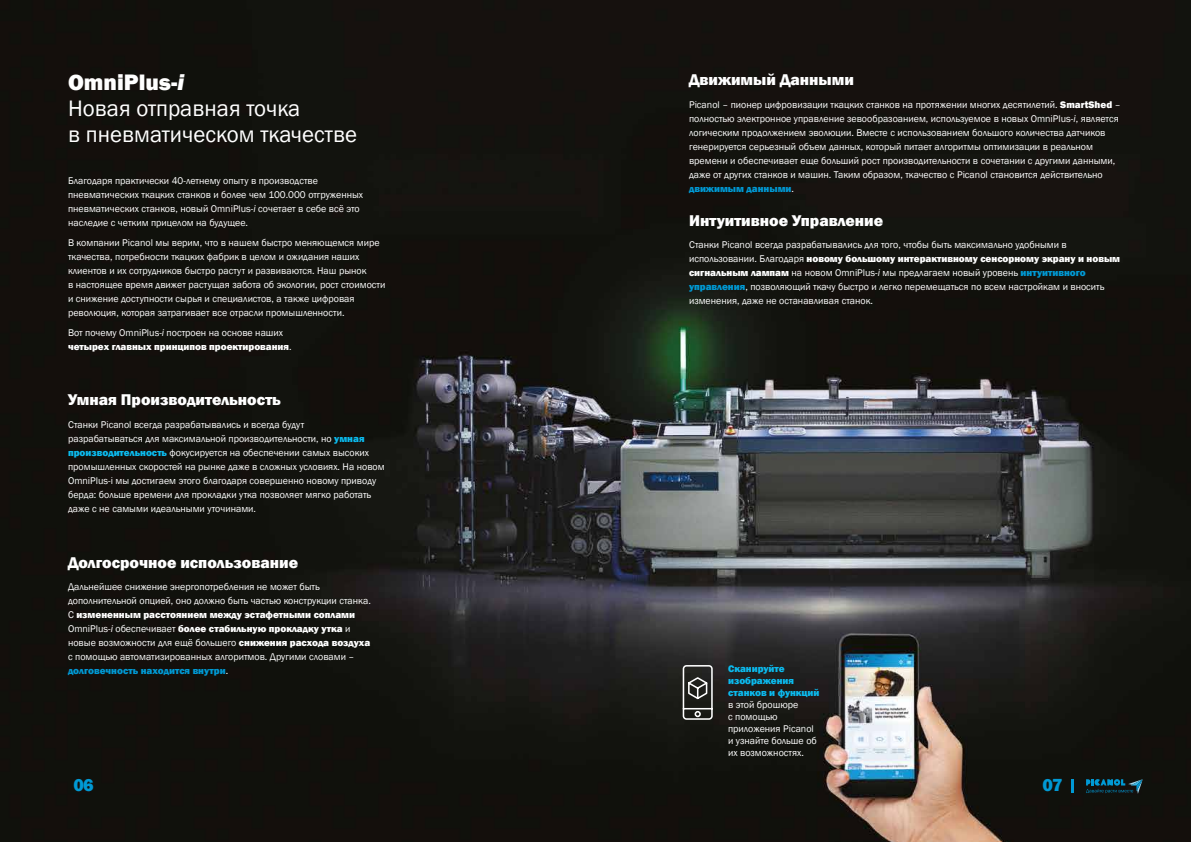
<style>
.page{position:relative;width:1191px;height:842px;background:#fff}
.page>*{position:absolute;margin:0;border:0;box-sizing:border-box;transform-origin:0 0}
.t1{font:23px/26px "Franklin Gothic";color:#fff}
.t2{font:800 18px "Franklin Gothic";color:#0099d4}
.t3{font:800 16px "Franklin Gothic";color:#fff}
.t4{font:10px/14px "Franklin Gothic";color:#fff}
.t5{font:800 10px/12px "Franklin Gothic";color:#0bbbef}
.s1{font-weight:800}
.s2{font-weight:800;font-style:italic}
.s3{font-style:italic}
.s4{font-weight:800;color:#0bbbef}
.s5{font-weight:800;color:#0099d4}
</style>
<div class="page">
<img style="left:0;top:0;width:1191px;height:842px">
<svg style="left:682px;top:664px;width:31px;height:56px;background:#575754"></svg>
<svg style="left:1086px;top:779px;width:56px;height:15px"></svg>
<svg style="left:1071px;top:779px;width:2px;height:13px"></svg>
<h1 class="t1" style="left:68px;top:70px;width:290px"><span class="s1">OmniPlus-</span><span class="s2">i<br></span>Новая отправная точка<br>в пневматическом ткачестве</h1>
<p class="t4" style="left:68px;top:174px;width:297px">Благодаря практически 40-летнему опыту в производстве пневматических ткацких станков и более чем 100.000 отгруженных пневматических станков, новый OmniPlus-<span class="s3">i</span> сочетает в себе всё это наследие с четким прицелом на будущее.</p>
<p class="t4" style="left:68px;top:236px;width:319px">В компании Picanol мы верим, что в нашем быстро меняющемся мире ткачества, потребности ткацких фабрик в целом и ожидания наших клиентов и их сотрудников быстро растут и развиваются. Наш рынок<br>в настоящее время движет растущая забота об экологии, рост стоимости и снижение доступности сырья и специалистов, а также цифровая революция, которая затрагивает все отрасли промышленности.</p>
<p class="t4" style="left:68px;top:326px;width:225px">Вот почему OmniPlus<span class="s3">-i</span> построен на основе наших <span class="s1">четырех главных принципов проектирования</span>.</p>
<h3 class="t3" style="left:68px;top:390px;width:214px">Умная Производительность</h3>
<p class="t4" style="left:68px;top:418px;width:318px">Станки Picanol всегда разрабатывались и всегда будут<br>разрабатываться для максимальной производительности, но <span class="s4">умная производительность</span> фокусируется на обеспечении самых высоких промышленных скоростей на рынке даже в сложных условиях. На новом OmniPlus-i мы достигаем этого благодаря совершенно новому приводу берда: больше времени для прокладки утка позволяет мягко работать даже с не самыми идеальными уточинами.</p>
<h3 class="t3" style="left:68px;top:552px;width:232px">Долгосрочное использование</h3>
<p class="t4" style="left:68px;top:580px;width:304px">Дальнейшее снижение энергопотребления не может быть дополнительной опцией, оно должно быть частью конструкции станка.<br>С <span class="s1">измененным расстоянием между эстафетными соплами </span>OmniPlus-<span class="s3">i</span> обеспечивает <span class="s1">более стабильную прокладку утка</span> и новые возможности для ещё большего <span class="s1">снижения расхода воздуха </span>с помощью автоматизированных алгоритмов. Другими словами – <span class="s5">долговечность находится внутри</span>.</p>
<h3 class="t3" style="left:689px;top:69px;width:166px">Движимый Данными</h3>
<p class="t4" style="left:689px;top:98px;width:433px">Picanol – пионер цифровизации ткацких станков на протяжении многих десятилетий. <span class="s1">SmartShed</span> – полностью электронное управление зевообразоанием, используемое в новых OmniPlus-<span class="s3">i</span>, является логическим продолжением эволюции. Вместе с использованием большого количества датчиков генерируется серьезный объем данных, который питает алгоритмы оптимизации в реальном времени и обеспечивает еще больший рост производительности в сочетании с другими данными, даже от других станков и машин. Таким образом, ткачество с Picanol становится действительно <span class="s5">движимым данными</span>.</p>
<h3 class="t3" style="left:689px;top:210px;width:196px">Интуитивное Управление</h3>
<p class="t4" style="left:689px;top:238px;width:432px">Станки Picanol всегда разрабатывались для того, чтобы быть максимально удобными в использовании. Благодаря <span class="s1">новому большому интерактивному сенсорному экрану и новым сигнальным лампам</span> на новом OmniPlus-<span class="s3">i</span> мы предлагаем новый уровень <span class="s5">интуитивного управления</span>, позволяющий ткачу быстро и легко перемещаться по всем настройкам и вносить изменения, даже не останавливая станок.</p>
<p class="t5" style="left:728px;top:663px;width:93px">Сканируйте изображения станков и функций</p>
<p class="t4" style="left:728px;top:699px;width:90px;line-height:12px">в этой брошюре<br>с помощью приложения Picanol и узнайте больше об их возможностях.</p>
<h2 class="t2" style="left:73px;top:773px;width:22px">06</h2>
<h2 class="t2" style="left:1042px;top:773px;width:21px">07</h2>
</div>
